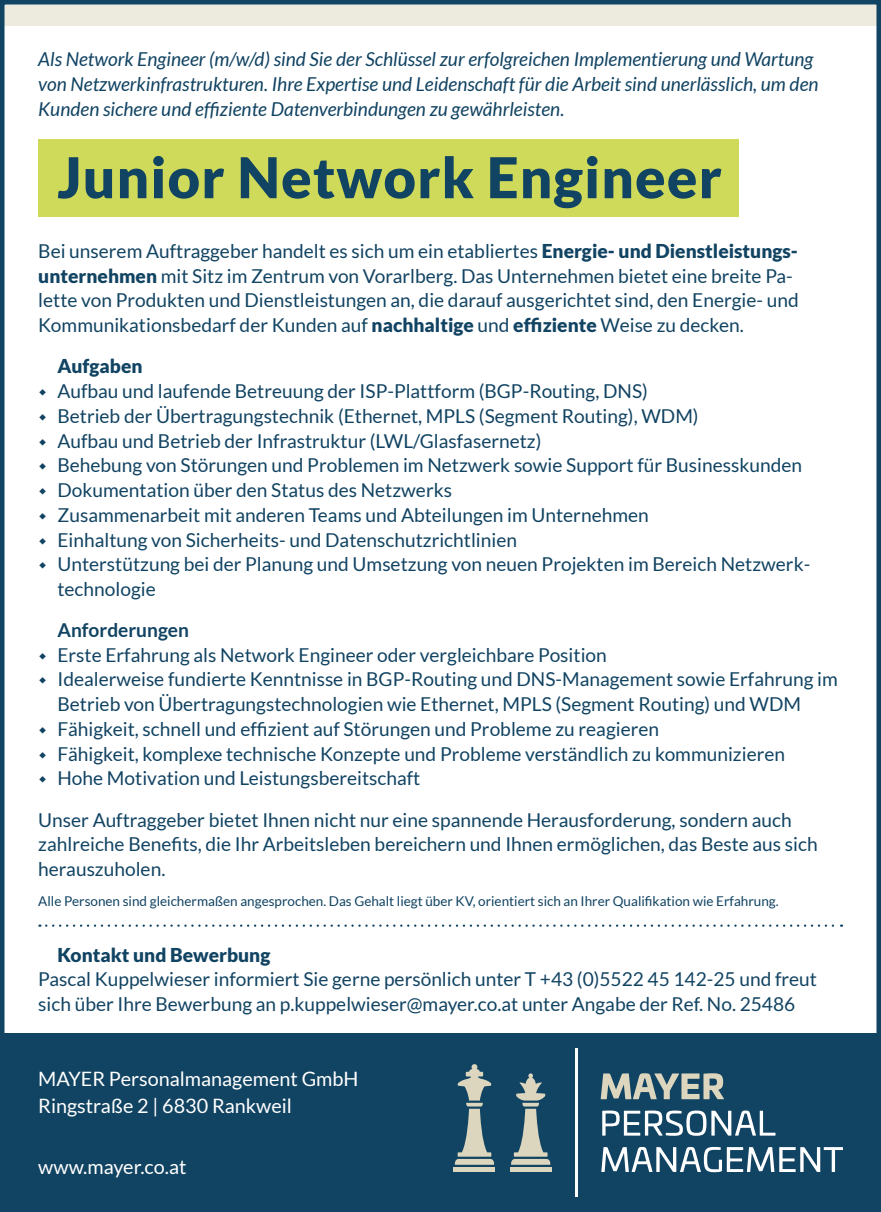
<style>
.page{position:relative;width:881px;height:1212px;background:#fff}
.page>*{position:absolute;margin:0;border:0;box-sizing:border-box;transform-origin:0 0}
.t1{font:900 56.25px "Lato";letter-spacing:.02em;color:#114362}
.t2{font:19.8px/27px "Lato";color:#fff}
.t3{font:19.12px/24.8px "Lato";color:#114362}
.t4{font:italic 19.12px/24.8px "Lato";color:#114362}
.t5{font:900 19.12px "Lato";color:#114362}
.t6{font:700 19.12px "Lato";color:#114362}
.t7{font:13.5px "Lato";color:#114362}
.s1{font-weight:900}
</style>
<div class="page">
<div style="left:0;top:1033px;width:880px;height:179px;background:#114362"></div>
<div style="left:38px;top:140px;width:701px;height:77px;background:#d0da5a"></div>
<svg style="left:46px;top:924px;width:795px;height:3px"></svg>
<div style="left:453px;top:1167px;width:42px;height:5px;background:#dbd6bd"></div>
<svg style="left:454px;top:1064px;width:40px;height:101px"></svg>
<div style="left:509px;top:1167px;width:42px;height:5px;background:#dbd6bd"></div>
<svg style="left:511px;top:1073px;width:39px;height:92px"></svg>
<hr style="left:575px;top:1048px;width:3px;height:149px;background:#fff">
<svg style="left:600px;top:1073px;width:123px;height:26px"></svg>
<svg style="left:602px;top:1110px;width:173px;height:26px"></svg>
<svg style="left:601px;top:1147px;width:241px;height:25px"></svg>
<svg style="left:0;top:0;width:880px;height:26px;background:#c5cdc7"></svg>
<p class="t4" style="left:38px;top:48px;width:781px">Als Network Engineer (m/w/d) sind Sie der Schlüssel zur erfolgreichen Implementierung und Wartung von Netzwerkinfrastrukturen. Ihre Expertise und Leidenschaft für die Arbeit sind unerlässlich, um den<br>Kunden sichere und effiziente Datenverbindungen zu gewährleisten.</p>
<h1 class="t1" style="left:57px;top:145px;width:665px">Junior Network Engineer</h1>
<p class="t3" style="left:38px;top:238px;width:761px">Bei unserem Auftraggeber handelt es sich um ein etabliertes <span class="s1">Energie- und Dienstleistungs&shy;unternehmen</span> mit Sitz im Zentrum von Vorarlberg. Das Unternehmen bietet eine breite Pa&shy;lette von Produkten und Dienstleistungen an, die darauf ausgerichtet sind, den Energie- und Kommunikationsbedarf der Kunden auf <span class="s1">nachhaltige</span> und <span class="s1">effiziente</span> Weise zu decken.</p>
<p class="t5" style="left:57px;top:355px;width:87px">Aufgaben</p>
<p class="t3" style="left:57px;top:379px;width:752px">Aufbau und laufende Betreuung der ISP-Plattform (BGP-Routing, DNS)<br>Betrieb der Übertragungstechnik (Ethernet, MPLS (Segment Routing), WDM)<br>Aufbau und Betrieb der Infrastruktur (LWL/Glasfasernetz)<br>Behebung von Störungen und Problemen im Netzwerk sowie Support für Businesskunden Dokumentation über den Status des Netzwerks<br>Zusammenarbeit mit anderen Teams und Abteilungen im Unternehmen<br>Einhaltung von Sicherheits- und Datenschutzrichtlinien<br>Unterstützung bei der Planung und Umsetzung von neuen Projekten im Bereich Netzwerk&shy;technologie</p>
<p class="t6" style="left:57px;top:619px;width:133px">Anforderungen</p>
<p class="t3" style="left:57px;top:642px;width:781px">Erste Erfahrung als Network Engineer oder vergleichbare Position<br>Idealerweise fundierte Kenntnisse in BGP-Routing und DNS-Management sowie Erfahrung im Betrieb von Übertragungstechnologien wie Ethernet, MPLS (Segment Routing) und WDM Fähigkeit, schnell und effizient auf Störungen und Probleme zu reagieren<br>Fähigkeit, komplexe technische Konzepte und Probleme verständlich zu kommunizieren<br>Hohe Motivation und Leistungsbereitschaft</p>
<p class="t3" style="left:38px;top:807px;width:780px">Unser Auftraggeber bietet Ihnen nicht nur eine spannende Herausforderung, sondern auch zahlreiche Benefits, die Ihr Arbeitsleben bereichern und Ihnen ermöglichen, das Beste aus sich herauszuholen.</p>
<p class="t7" style="left:38px;top:894px;width:741px">Alle Personen sind gleichermaßen angesprochen. Das Gehalt liegt über KV, orientiert sich an Ihrer Qualifikation wie Erfahrung.</p>
<p class="t5" style="left:57px;top:943px;width:214px">Kontakt und Bewerbung</p>
<p class="t3" style="left:38px;top:967px;width:780px">Pascal Kuppelwieser informiert Sie gerne persönlich unter T +43 (0)5522 45 142-25 und freut sich über Ihre Bewerbung an p.kuppelwieser@mayer.co.at unter Angabe der Ref. No. 25486</p>
<p class="t2" style="left:38px;top:1065px;width:321px">MAYER Personalmanagement GmbH<br>Ringstraße 2 | 6830 Rankweil</p>
<p class="t2" style="left:38px;top:1153px;width:150px">www.mayer.co.at</p>
</div>
